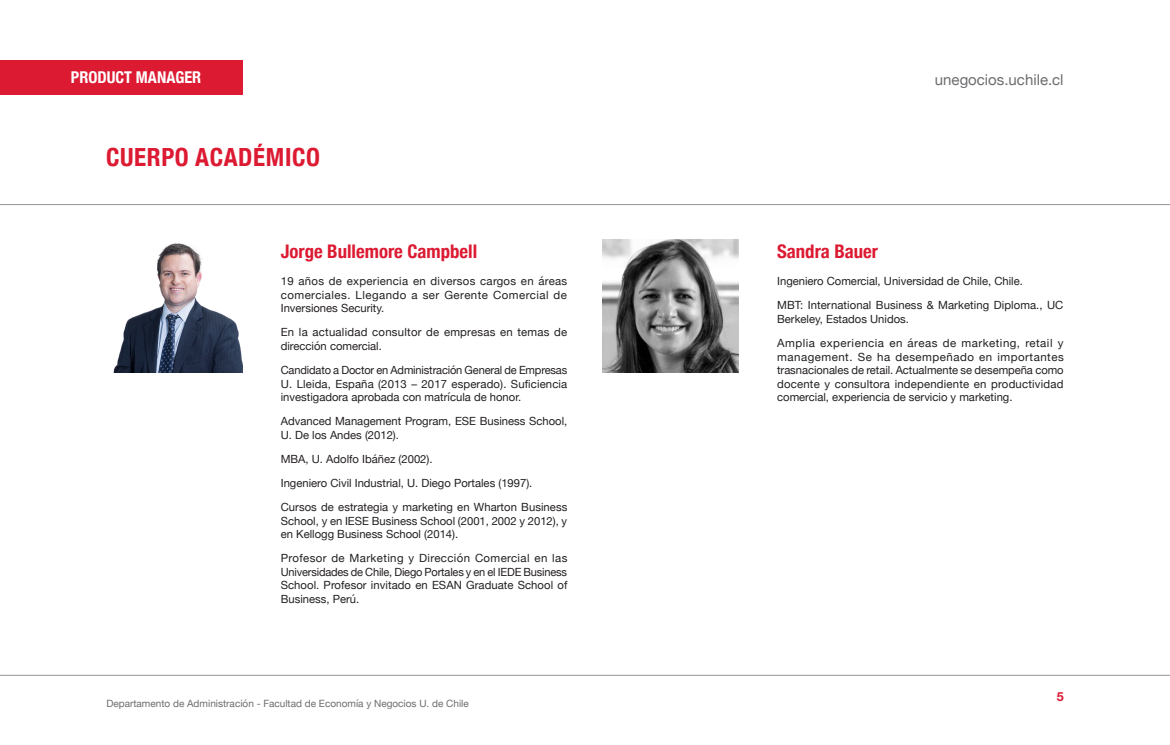
<style>
.page{position:relative;width:1170px;height:745px;background:#fff}
.page>*{position:absolute;margin:0;border:0;box-sizing:border-box;transform-origin:0 0}
.titulo{font:700 condensed 25px "Helvetica Neue";letter-spacing:.025em;color:#dc1a32}
.subtitulo{font:700 condensed 18.75px "Helvetica Neue";color:#dc1a32}
.t1{font:700 condensed 16.25px "Helvetica Neue";color:#fff}
.t2{font:15px "Helvetica Neue";color:#6c6d70}
.t3{font:700 12.5px "Helvetica Neue LT Std";color:#dc1a32}
.txt_general{font:11.25px/13.5px "Helvetica Neue";color:#231f20;text-align:justify}
.txt_general-2{font:11.25px/13.5px "Helvetica Neue";letter-spacing:.02em;color:#231f20}
.t4{font:10px "Helvetica Neue";color:#6c6d70}
</style>
<div class="page">
<div style="left:0;top:60px;width:242px;height:34px;background:#dc1a32"></div>
<hr style="left:0;top:204px;width:1169px;height:1px;background:#939598">
<hr style="left:0;top:674px;width:1169px;height:1px;background:#939598">
<img style="left:113px;top:243px;width:129px;height:129px">
<img style="left:602px;top:239px;width:136px;height:133px">
<h3 class="t1" style="left:71px;top:64px;width:132px">PRODUCT MANAGER</h3>
<p class="titulo" style="left:106px;top:136px;width:216px">CUERPO ACADÉMICO</p>
<p class="subtitulo" style="left:281px;top:235px;width:198px">Jorge Bullemore Campbell</p>
<p class="txt_general" style="left:281px;top:275px;width:288px">19 años de experiencia en diversos cargos en áreas comerciales. Llegando a ser Gerente Comercial de Inversiones Security.</p>
<p class="txt_general-2" style="left:281px;top:326px;width:288px">En la actualidad consultor de empresas en temas de dirección comercial.</p>
<p class="txt_general" style="left:281px;top:364px;width:288px">Candidato a Doctor en Administración General de Empresas U. Lleida, España (2013 – 2017 esperado). Suficiencia investigadora aprobada con matrícula de honor.</p>
<p class="txt_general" style="left:281px;top:415px;width:288px">Advanced Management Program, ESE Business School,<br>U. De los Andes (2012).</p>
<p class="txt_general" style="left:281px;top:452px;width:153px">MBA, U. Adolfo Ibáñez (2002).</p>
<p class="txt_general" style="left:281px;top:476px;width:253px">Ingeniero Civil Industrial, U. Diego Portales (1997).</p>
<p class="txt_general" style="left:281px;top:501px;width:288px">Cursos de estrategia y marketing en Wharton Business School, y en IESE Business School (2001, 2002 y 2012), y en Kellogg Business School (2014).</p>
<p class="txt_general" style="left:281px;top:552px;width:288px">Profesor de Marketing y Dirección Comercial en las Universidades de Chile, Diego Portales y en el IEDE Business School. Profesor invitado en ESAN Graduate School of Business, Perú.</p>
<p class="t4" style="left:106px;top:696px;width:364px">Departamento de Administración - Facultad de Economía y Negocios U. de Chile</p>
<h3 class="t2" style="left:934px;top:69px;width:130px">unegocios.uchile.cl</h3>
<p class="subtitulo" style="left:777px;top:235px;width:103px">Sandra Bauer</p>
<p class="txt_general" style="left:777px;top:275px;width:247px">Ingeniero Comercial, Universidad de Chile, Chile.</p>
<p class="txt_general" style="left:777px;top:299px;width:288px">MBT: International Business &amp; Marketing Diploma., UC<br>Berkeley, Estados Unidos.</p>
<p class="txt_general" style="left:777px;top:337px;width:288px">Amplia experiencia en áreas de marketing, retail y management. Se ha desempeñado en importantes trasnacionales de retail. Actualmente se desempeña como docente y consultora independiente en productividad comercial, experiencia de servicio y marketing.</p>
<p class="t3" style="left:1056px;top:688px;width:8px">5</p>
</div>
